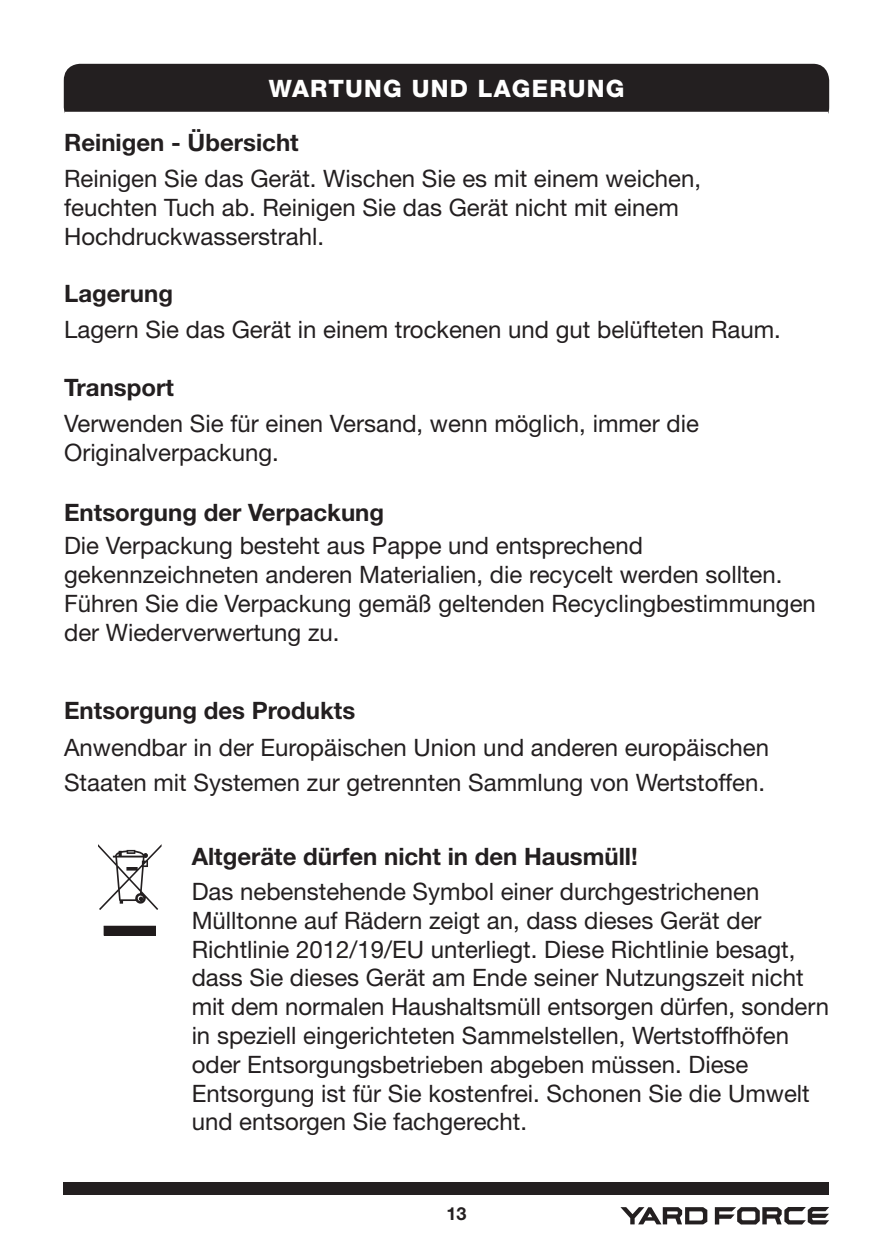
<style>
.page{position:relative;width:893px;height:1259px;background:#fff}
.page>*{position:absolute;margin:0;border:0;box-sizing:border-box;transform-origin:0 0}
.t1{font:24px/28.8px "Helvetica Neue LT Std";color:#231f20}
.t2{font:700 24px "Helvetica Neue LT Std";color:#231f20}
.t3{font:700 24px "Helvetica Neue LT Pro";color:#231f20}
.t4{font:800 24px "Helvetica Neue LT Std";letter-spacing:.05em;color:#fff}
.t5{font:700 18px "Helvetica Neue LT Std";color:#231f20}
</style>
<div class="page">
<div style="left:64px;top:1182px;width:765px;height:13px;background:#231f20"></div>
<svg style="left:715px;top:1207px;width:114px;height:17px"></svg>
<svg style="left:620px;top:1207px;width:87px;height:17px"></svg>
<div style="left:64px;top:64px;width:765px;height:50px;background:#231f20"></div>
<svg style="left:104px;top:925px;width:52px;height:10px"></svg>
<svg style="left:98px;top:844px;width:64px;height:66px"></svg>
<p class="t4" style="left:269px;top:74px;width:357px">WARTUNG UND LAGERUNG</p>
<p class="t2" style="left:64px;top:128px;width:236px">Reinigen - Übersicht</p>
<p class="t1" style="left:64px;top:164px;width:638px">Reinigen Sie das Gerät. Wischen Sie es mit einem weichen, feuchten Tuch ab. Reinigen Sie das Gerät nicht mit einem<br>Hochdruckwasserstrahl.</p>
<p class="t2" style="left:64px;top:279px;width:110px">Lagerung</p>
<p class="t1" style="left:64px;top:315px;width:718px">Lagern Sie das Gerät in einem trockenen und gut belüfteten Raum.</p>
<p class="t2" style="left:64px;top:372px;width:111px">Transport</p>
<p class="t1" style="left:64px;top:408px;width:636px">Verwenden Sie für einen Versand, wenn möglich, immer die<br>Originalverpackung.</p>
<p class="t2" style="left:64px;top:498px;width:322px">Entsorgung der Verpackung</p>
<p class="t1" style="left:64px;top:531px;width:753px">Die Verpackung besteht aus Pappe und entsprechend gekennzeichneten anderen Materialien, die recycelt werden sollten.<br>Führen Sie die Verpackung gemäß geltenden Recyclingbestimmungen der Wiederverwertung zu.</p>
<p class="t2" style="left:64px;top:695px;width:293px">Entsorgung des Produkts</p>
<p class="t1" style="left:64px;top:729px;width:707px;line-height:34.8px">Anwendbar in der Europäischen Union und anderen europäischen<br>Staaten mit Systemen zur getrennten Sammlung von Wertstoffen.</p>
<p class="t3" style="left:192px;top:841px;width:448px">Altgeräte dürfen nicht in den Hausmüll!</p>
<p class="t1" style="left:192px;top:876px;width:639px">Das nebenstehende Symbol einer durchgestrichenen Mülltonne auf Rädern zeigt an, dass dieses Gerät der Richtlinie 2012/19/EU unterliegt. Diese Richtlinie besagt, dass Sie dieses Gerät am Ende seiner Nutzungszeit nicht mit dem normalen Haushaltsmüll entsorgen dürfen, sondern in speziell eingerichteten Sammelstellen, Wertstoffhöfen oder Entsorgungsbetrieben abgeben müssen. Diese Entsorgung ist für Sie kostenfrei. Schonen Sie die Umwelt und entsorgen Sie fachgerecht.</p>
<p class="t5" style="left:446px;top:1202px;width:22px">13</p>
</div>
